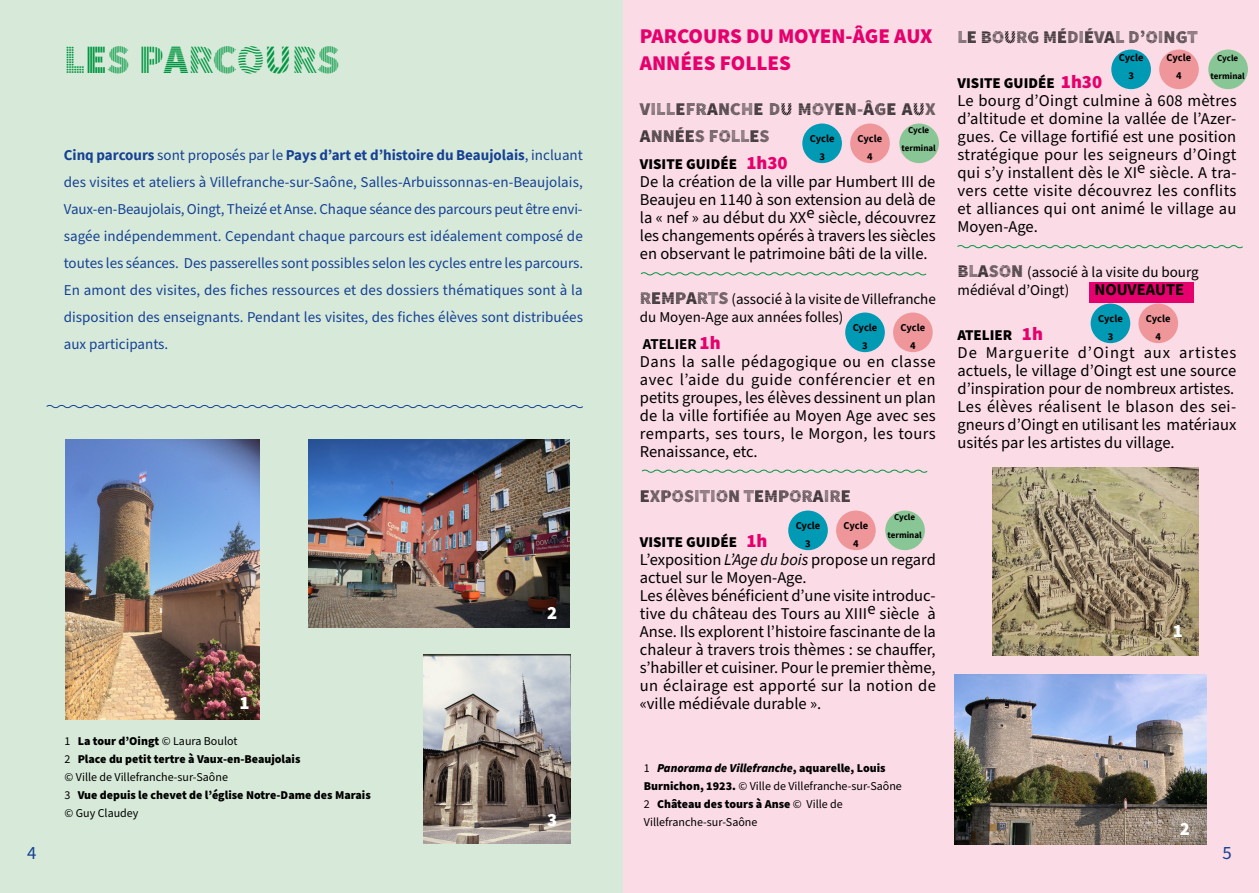
<style>
.page{position:relative;width:1259px;height:893px;background:#fff}
.page>*{position:absolute;margin:0;border:0;box-sizing:border-box;transform-origin:0 0}
.t1{font:900 40.5px "Source Sans Pro DISPLAYV2";color:#009641}
.t2{font:900 21px/27px "Source Sans Pro";color:#e6006d}
.t3{font:900 18.75px "Source Sans Pro";color:#fff}
.t4{font:18.75px "Source Sans Pro";color:#164194}
.t5{font:900 18px/27px "Source Sans Pro DISPLAYV2";color:#000}
.t6{font:16.5px/18px "Source Sans Pro";color:#000;text-align:justify}
.t7{font:700 16.5px "Source Sans Pro";color:#000}
.t8{font:15px/27px "Source Sans Pro";letter-spacing:.005em;color:#164194;text-align:justify}
.t9{font:15px/18px "Source Sans Pro";color:#000}
.t10{font:900 15px "Source Sans Pro";color:#000}
.t11{font:700 15px "Source Sans Pro";color:#000}
.t12{font:900 12px/18px "Source Sans Pro";color:#000}
.t13{font:12px/18px "Source Sans Pro";color:#000}
.t14{font:700 10.5px/18px "Source Sans Pro";letter-spacing:-.005em;color:#000;text-align:center}
.t15{font:700 9px/18px "Source Sans Pro";color:#000;text-align:center}
.s1{font-weight:700}
.s2{font-weight:400}
.s3{font-size:18.75px;color:#e6006d}
.s4{font-family:"Source Sans Pro DISPLAYV2";font-weight:900;font-size:18px}
.s5{font-weight:900;font-size:18.75px;color:#e6006d}
.s6{font-style:italic}
.s7{font-weight:900;font-style:italic}
.s8{font-weight:900}
</style>
<div class="page">
<div style="left:0;top:0;width:634px;height:893px;background:#d7ead9"></div>
<div style="left:623px;top:0;width:636px;height:893px;background:#fbdbe5"></div>
<svg style="left:46px;top:405px;width:537px;height:4px"></svg>
<img style="left:66px;top:439px;width:193px;height:281px">
<img style="left:308px;top:439px;width:261px;height:188px">
<svg style="left:640px;top:272px;width:287px;height:4px"></svg>
<img style="left:992px;top:467px;width:206px;height:189px">
<svg style="left:641px;top:469px;width:287px;height:4px"></svg>
<svg style="left:957px;top:245px;width:286px;height:4px"></svg>
<div style="left:1089px;top:282px;width:104px;height:21px;background:#e6006d"></div>
<img style="left:424px;top:655px;width:146px;height:189px">
<img style="left:954px;top:675px;width:252px;height:170px">
<div style="left:802px;top:124px;width:40px;height:39px;background:#009ab5;border-radius:50%"></div>
<div style="left:850px;top:124px;width:40px;height:39px;background:#ef969b;border-radius:50%"></div>
<div style="left:899px;top:124px;width:40px;height:39px;background:#89c695;border-radius:50%"></div>
<div style="left:845px;top:313px;width:40px;height:39px;background:#009ab5;border-radius:50%"></div>
<div style="left:893px;top:313px;width:39px;height:39px;background:#ef969b;border-radius:50%"></div>
<div style="left:788px;top:511px;width:40px;height:39px;background:#009ab5;border-radius:50%"></div>
<div style="left:836px;top:511px;width:39px;height:39px;background:#ef969b;border-radius:50%"></div>
<div style="left:885px;top:511px;width:40px;height:39px;background:#89c695;border-radius:50%"></div>
<div style="left:1111px;top:50px;width:40px;height:39px;background:#009ab5;border-radius:50%"></div>
<div style="left:1159px;top:50px;width:39px;height:39px;background:#ef969b;border-radius:50%"></div>
<div style="left:1208px;top:50px;width:40px;height:39px;background:#89c695;border-radius:50%"></div>
<div style="left:1090px;top:304px;width:40px;height:39px;background:#009ab5;border-radius:50%"></div>
<div style="left:1138px;top:304px;width:40px;height:39px;background:#ef969b;border-radius:50%"></div>
<h1 class="t1" style="left:64px;top:39px;width:278px">LES PARCOURS</h1>
<p class="t8" style="left:64px;top:142px;width:521px"><span class="s1">Cinq parcours</span> sont proposés par le <span class="s1">Pays d’art et d’histoire du Beaujolais</span>, incluant des visites et ateliers à Villefranche-sur-Saône, Salles-Arbuissonnas-en-Beaujolais, Vaux-en-Beaujolais, Oingt, Theizé et Anse. Chaque séance des parcours peut être envi&shy;sagée indépendemment. Cependant chaque parcours est idéalement composé de toutes les séances. Des passerelles sont possibles selon les cycles entre les parcours.<br>En amont des visites, des fiches ressources et des dossiers thématiques sont à la disposition des enseignants. Pendant les visites, des fiches élèves sont distribuées aux participants.</p>
<p class="t3" style="left:240px;top:689px;width:12px">1</p>
<p class="t12" style="left:64px;top:732px;width:308px"><span class="s2">1</span> La tour d’Oingt <span class="s2">© Laura Boulot<br>2</span> Place du petit tertre à Vaux-en-Beaujolais<br><span class="s2">© Ville de Villefranche-sur-Saône<br>3</span> Vue depuis le chevet de l’église Notre-Dame des Marais <span class="s2">© Guy Claudey</span></p>
<p class="t3" style="left:547px;top:599px;width:12px">2</p>
<p class="t3" style="left:547px;top:806px;width:12px">3</p>
<p class="t2" style="left:640px;top:22px;width:294px">PARCOURS DU MOYEN-ÂGE AUX<br>ANNÉES FOLLES</p>
<p class="t5" style="left:640px;top:96px;width:297px">VILLEFRANCHE DU MOYEN-ÂGE AUX<br>ANNÉES FOLLES</p>
<p class="t10" style="left:640px;top:153px;width:149px">VISITE GUIDÉE <span class="s3">1h30</span></p>
<p class="t6" style="left:640px;top:173px;width:297px">De la création de la ville par Humbert III de Beaujeu en 1140 à son extension au delà de la « nef » au début du XXe siècle, découvrez les changements opérés à travers les siècles en observant le patrimoine bâti de la ville.</p>
<p class="t9" style="left:640px;top:290px;width:297px"><span class="s4">REMPARTS</span> (associé à la visite de Villefranche du Moyen-Age aux années folles)</p>
<p class="t11" style="left:643px;top:333px;width:79px">ATELIER <span class="s5">1h</span></p>
<p class="t6" style="left:640px;top:353px;width:297px">Dans la salle pédagogique ou en classe avec l’aide du guide conférencier et en petits groupes, les élèves dessinent un plan de la ville fortifiée au Moyen Age avec ses remparts, ses tours, le Morgon, les tours Renaissance, etc.</p>
<p class="t5" style="left:640px;top:483px;width:212px">EXPOSITION TEMPORAIRE</p>
<p class="t10" style="left:640px;top:531px;width:129px">VISITE GUIDÉE <span class="s3">1h</span></p>
<p class="t6" style="left:640px;top:551px;width:298px;text-align:left">L’exposition <span class="s6">L’Age du bois</span> propose un regard actuel sur le Moyen-Age.<br>Les élèves bénéficient d’une visite introduc&shy;tive du château des Tours au XIIIe siècle à Anse. Ils explorent l’histoire fascinante de la chaleur à travers trois thèmes : se chauffer, s’habiller et cuisiner. Pour le premier thème, un éclairage est apporté sur la notion de «ville médiévale durable ».</p>
<p class="t14" style="left:810px;top:129px;width:26px">Cycle<br>3</p>
<p class="t14" style="left:857px;top:129px;width:26px">Cycle<br>4</p>
<p class="t15" style="left:901px;top:120px;width:36px">Cycle terminal</p>
<p class="t14" style="left:852px;top:318px;width:26px">Cycle<br>3</p>
<p class="t14" style="left:900px;top:318px;width:26px">Cycle<br>4</p>
<p class="t14" style="left:795px;top:516px;width:26px">Cycle<br>3</p>
<p class="t14" style="left:843px;top:516px;width:26px">Cycle<br>4</p>
<p class="t15" style="left:887px;top:507px;width:36px">Cycle terminal</p>
<p class="t13" style="left:644px;top:759px;width:259px">1 <span class="s7">Panorama de Villefranche</span><span class="s8">, aquarelle, Louis Burnichon, 1923.</span> © Ville de Villefranche-sur-Saône 2 <span class="s8">Château des tours à Anse</span> © Ville de Villefranche-sur-Saône</p>
<p class="t5" style="left:957px;top:24px;width:241px">LE BOURG MÉDIÉVAL D’OINGT</p>
<p class="t10" style="left:957px;top:72px;width:146px">VISITE GUIDÉE <span class="s3">1h30</span></p>
<p class="t6" style="left:957px;top:92px;width:280px">Le bourg d’Oingt culmine à 608 mètres d’altitude et domine la vallée de l’Azer&shy;gues. Ce village fortifié est une position stratégique pour les seigneurs d’Oingt qui s’y installent dès le XIe siècle. A tra&shy;vers cette visite découvrez les conflits et alliances qui ont animé le village au Moyen-Age.</p>
<p class="t9" style="left:957px;top:263px;width:243px"><span class="s4">BLASON</span> (associé à la visite du bourg médiéval d’Oingt)</p>
<p class="t10" style="left:957px;top:324px;width:87px">ATELIER <span class="s3">1h</span></p>
<p class="t6" style="left:957px;top:344px;width:280px;text-align:left">De Marguerite d’Oingt aux artistes actuels, le village d’Oingt est une source d’inspiration pour de nombreux artistes.<br>Les élèves réalisent le blason des sei&shy;gneurs d’Oingt en utilisant les matériaux usités par les artistes du village.</p>
<p class="t14" style="left:1118px;top:48px;width:26px">Cycle<br>3</p>
<p class="t14" style="left:1166px;top:48px;width:26px">Cycle<br>4</p>
<p class="t15" style="left:1210px;top:48px;width:36px">Cycle terminal</p>
<p class="t7" style="left:1094px;top:278px;width:91px">NOUVEAUTE</p>
<p class="t14" style="left:1098px;top:309px;width:26px">Cycle<br>3</p>
<p class="t14" style="left:1146px;top:309px;width:26px">Cycle<br>4</p>
<p class="t3" style="left:1173px;top:617px;width:12px">1</p>
<p class="t3" style="left:1179px;top:815px;width:12px">2</p>
<p class="t4" style="left:27px;top:840px;width:11px">4</p>
<p class="t4" style="left:1222px;top:840px;width:11px">5</p>
</div>
